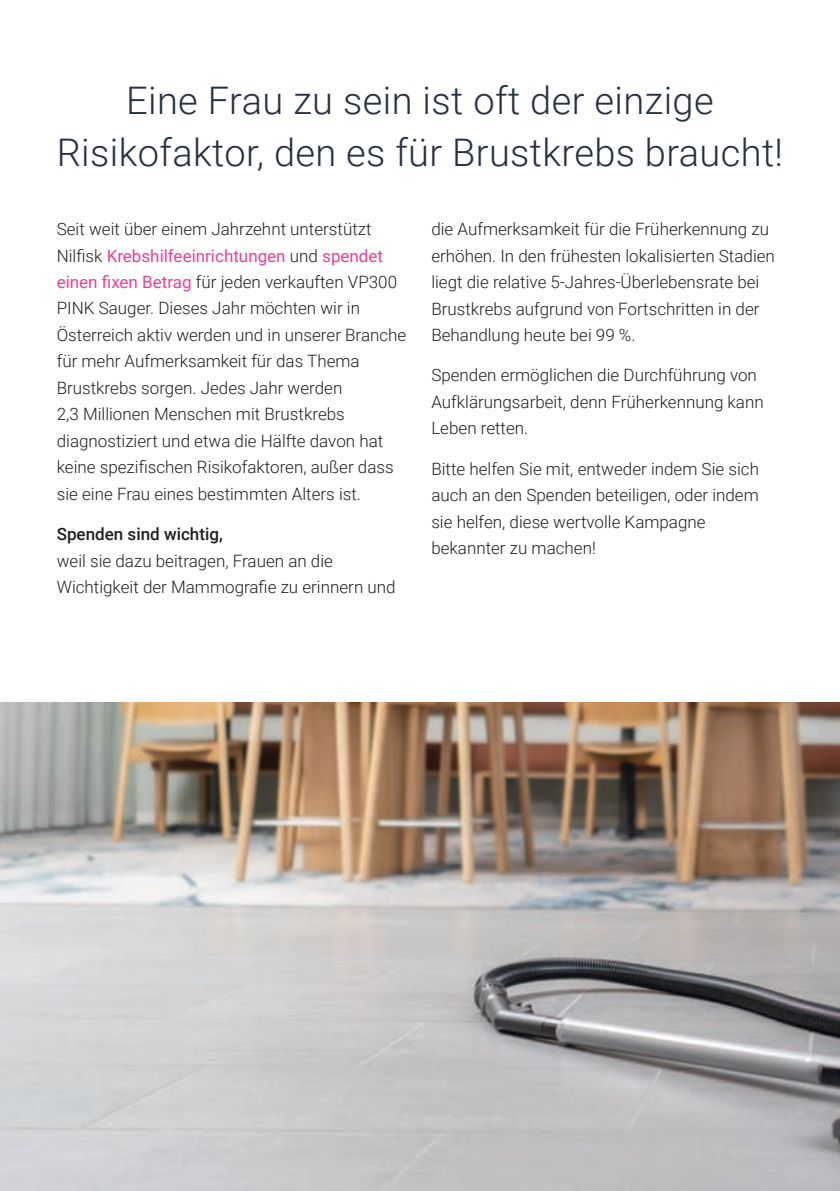
<style>
.page{position:relative;width:840px;height:1191px;background:#fff}
.page>*{position:absolute;margin:0;border:0;box-sizing:border-box;transform-origin:0 0}
.t1{font:300 38px/52px "Roboto";letter-spacing:.01em;color:#28313f;text-align:center}
.t2{font:300 17px/26.4px "Roboto";color:#231f20}
.t3{font:500 17px "Roboto";color:#231f20}
.s1{font-weight:400;color:#ee3e96}
</style>
<div class="page">
<img style="left:0;top:702px;width:839px;height:489px">
<h1 class="t1" style="left:57px;top:73px;width:727px">Eine Frau zu sein ist oft der einzige<br>Risikofaktor, den es für Brustkrebs braucht!</h1>
<p class="t2" style="left:57px;top:215px;width:351px">Seit weit über einem Jahrzehnt unterstützt Nilfisk <span class="s1">Krebshilfeeinrichtungen</span> und <span class="s1">spendet einen fixen Betrag</span> für jeden verkauften VP300<br>PINK Sauger. Dieses Jahr möchten wir in Österreich aktiv werden und in unserer Branche für mehr Aufmerksamkeit für das Thema Brustkrebs sorgen. Jedes Jahr werden<br>2,3 Millionen Menschen mit Brustkrebs diagnostiziert und etwa die Hälfte davon hat keine spezifischen Risikofaktoren, außer dass sie eine Frau eines bestimmten Alters ist.</p>
<p class="t3" style="left:57px;top:522px;width:167px">Spenden sind wichtig,</p>
<p class="t2" style="left:57px;top:547px;width:340px">weil sie dazu beitragen, Frauen an die<br>Wichtigkeit der Mammografie zu erinnern und</p>
<p class="t2" style="left:431px;top:215px;width:345px">die Aufmerksamkeit für die Früherkennung zu erhöhen. In den frühesten lokalisierten Stadien liegt die relative 5-Jahres-Überlebensrate bei Brustkrebs aufgrund von Fortschritten in der Behandlung heute bei 99 %.</p>
<p class="t2" style="left:431px;top:361px;width:334px">Spenden ermöglichen die Durchführung von<br>Aufklärungsarbeit, denn Früherkennung kann<br>Leben retten.</p>
<p class="t2" style="left:431px;top:455px;width:329px">Bitte helfen Sie mit, entweder indem Sie sich auch an den Spenden beteiligen, oder indem sie helfen, diese wertvolle Kampagne bekannter zu machen!</p>
</div>
